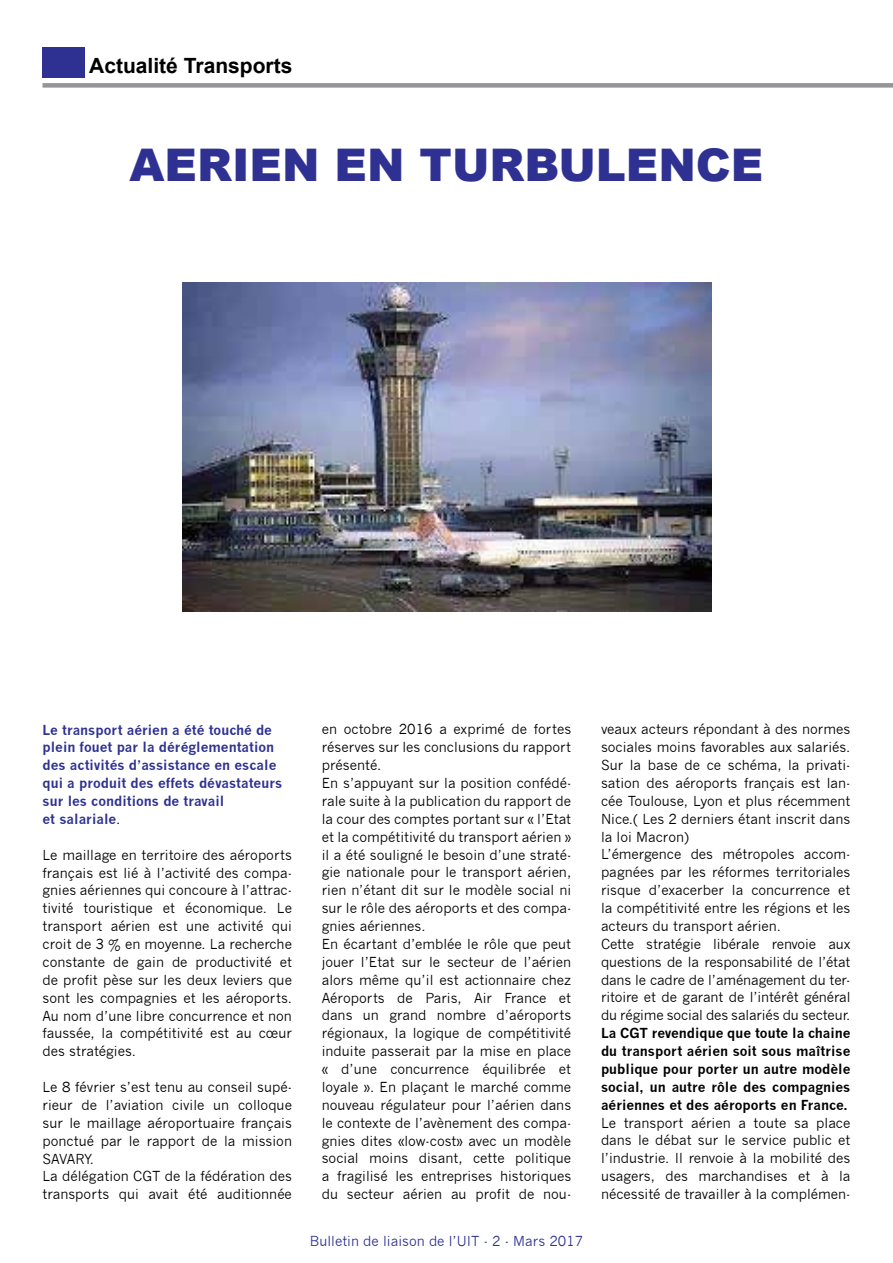
<style>
.page{position:relative;width:893px;height:1263px;background:#fff}
.page>*{position:absolute;margin:0;border:0;box-sizing:border-box;transform-origin:0 0}
.t1{font:900 45px "Arial";color:#2e3192}
.t2{font:700 21px "Arial";color:#000}
.t3{font:13.5px/17.9px "News Gothic";color:#000}
.t4{font:700 13.5px/17.9px "News Gothic";color:#2e3192}
.t5{font:700 13.5px/17.9px "News Gothic";color:#000;text-align:justify}
.t6{font:13.5px "News Gothic";color:#2e3192}
.s1{font-weight:400;color:#000}
</style>
<div class="page">
<div style="left:43px;top:83px;width:850px;height:5px;background:#939598"></div>
<div style="left:43px;top:47px;width:42px;height:30px;background:#2e3192"></div>
<img style="left:183px;top:282px;width:529px;height:329px">
<h2 class="t2" style="left:89px;top:54px;width:205px">Actualité Transports</h2>
<h1 class="t1" style="left:130px;top:140px;width:635px">AERIEN EN TURBULENCE</h1>
<p class="t4" style="left:43px;top:720px;width:241px">Le transport aérien a été touché de plein fouet par la déréglementation des activités d’assistance en escale qui a produit des effets dévastateurs sur les conditions de travail<br>et salariale<span class="s1">.</span></p>
<p class="t3" style="left:43px;top:846px;width:251px;text-align:justify">Le maillage en territoire des aéroports français est lié à l’activité des compa&shy;gnies aériennes qui concoure à l’attrac&shy;tivité touristique et économique. Le transport aérien est une activité qui croit de 3 % en moyenne. La recherche constante de gain de productivité et de profit pèse sur les deux leviers que sont les compagnies et les aéroports.<br>Au nom d’une libre concurrence et non faussée, la compétitivité est au cœur des stratégies.</p>
<p class="t3" style="left:43px;top:1078px;width:251px">Le 8 février s’est tenu au conseil supé&shy;rieur de l’aviation civile un colloque sur le maillage aéroportuaire français ponctué par le rapport de la mission SAVARY.<br>La délégation CGT de la fédération des transports qui avait été auditionnée</p>
<p class="t3" style="left:322px;top:721px;width:251px">en octobre 2016 a exprimé de fortes réserves sur les conclusions du rapport présenté.<br>En s’appuyant sur la position confédé&shy;rale suite à la publication du rapport de la cour des comptes portant sur « l’Etat et la compétitivité du transport aérien » il a été souligné le besoin d’une straté&shy;gie nationale pour le transport aérien, rien n’étant dit sur le modèle social ni sur le rôle des aéroports et des compa&shy;gnies aériennes.<br>En écartant d’emblée le rôle que peut jouer l’Etat sur le secteur de l’aérien alors même qu’il est actionnaire chez Aéroports de Paris, Air France et dans un grand nombre d’aéroports régionaux, la logique de compétitivité induite passerait par la mise en place « d’une concurrence équilibrée et loyale ». En plaçant le marché comme nouveau régulateur pour l’aérien dans le contexte de l’avènement des compa&shy;gnies dites «low-cost» avec un modèle social moins disant, cette politique a fragilisé les entreprises historiques du secteur aérien au profit de nou-</p>
<p class="t3" style="left:601px;top:720px;width:251px">veaux acteurs répondant à des normes sociales moins favorables aux salariés.<br>Sur la base de ce schéma, la privati&shy;sation des aéroports français est lan&shy;cée Toulouse, Lyon et plus récemment Nice.( Les 2 derniers étant inscrit dans la loi Macron)<br>L’émergence des métropoles accom&shy;pagnées par les réformes territoriales risque d’exacerber la concurrence et la compétitivité entre les régions et les acteurs du transport aérien.<br>Cette stratégie libérale renvoie aux questions de la responsabilité de l’état dans le cadre de l’aménagement du ter&shy;ritoire et de garant de l’intérêt général du régime social des salariés du secteur.</p>
<p class="t5" style="left:601px;top:1024px;width:251px">La CGT revendique que toute la chaine du transport aérien soit sous maîtrise publique pour porter un autre modèle social, un autre rôle des compagnies aériennes et des aéroports en France.</p>
<p class="t3" style="left:601px;top:1114px;width:251px;text-align:justify">Le transport aérien a toute sa place dans le débat sur le service public et l’industrie. Il renvoie à la mobilité des usagers, des marchandises et à la nécessité de travailler à la complémen-</p>
<p class="t6" style="left:310px;top:1233px;width:275px">Bulletin de liaison de l’UIT - 2 - Mars 2017</p>
</div>
